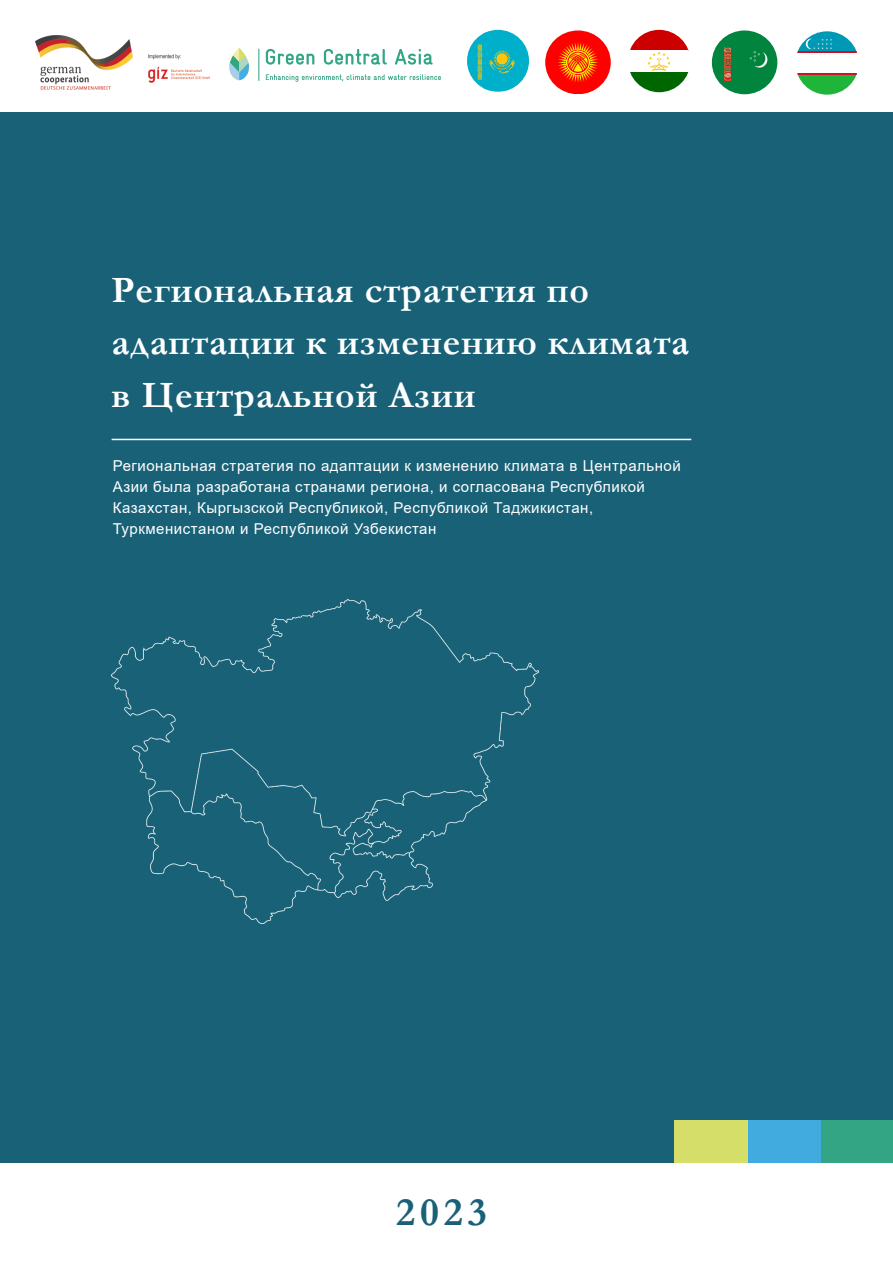
<style>
.page{position:relative;width:893px;height:1263px;background:#fff}
.page>*{position:absolute;margin:0;border:0;box-sizing:border-box;transform-origin:0 0}
.t1{font:700 40.5px "Garamond";color:#1a6178}
.t2{font:700 37.5px "Garamond";letter-spacing:.025em;color:#fff}
.t3{font:15px/21px "Arial";letter-spacing:.035em;color:#fff}
</style>
<div class="page">
<div style="left:0;top:112px;width:893px;height:1050px;background:#186177"></div>
<div style="left:819px;top:1120px;width:74px;height:42px;background:#34a584"></div>
<div style="left:747px;top:1120px;width:74px;height:42px;background:#41abe0"></div>
<div style="left:674px;top:1120px;width:74px;height:42px;background:#d6de6a"></div>
<hr style="left:112px;top:439px;width:579px;height:1px;background:#fff">
<img style="left:112px;top:599px;width:426px;height:324px">
<svg style="left:229px;top:48px;width:20px;height:32px"></svg>
<svg style="left:266px;top:49px;width:167px;height:16px"></svg>
<svg style="left:266px;top:74px;width:175px;height:8px"></svg>
<hr style="left:258px;top:49px;width:1px;height:32px;background:#31a584">
<svg style="left:467px;top:30px;width:62px;height:62px"></svg>
<svg style="left:630px;top:30px;width:59px;height:20px"></svg>
<svg style="left:630px;top:72px;width:59px;height:20px"></svg>
<svg style="left:647px;top:51px;width:24px;height:20px"></svg>
<svg style="left:797px;top:31px;width:60px;height:21px"></svg>
<svg style="left:798px;top:75px;width:59px;height:20px"></svg>
<hr style="left:795px;top:52px;width:64px;height:1px;background:#ce1126">
<hr style="left:795px;top:74px;width:64px;height:1px;background:#ce1126">
<svg style="left:806px;top:39px;width:26px;height:10px"></svg>
<svg style="left:545px;top:30px;width:66px;height:64px"></svg>
<img style="left:712px;top:30px;width:65px;height:64px">
<img style="left:724px;top:47px;width:7px;height:33px">
<img style="left:35px;top:35px;width:175px;height:55px">
<p class="t2" style="left:112px;top:264px;width:479px">Региональная стратегия по</p>
<p class="t2" style="left:112px;top:317px;width:579px">адаптации к изменению климата</p>
<p class="t2" style="left:112px;top:369px;width:366px">в Центральной Азии</p>
<p class="t3" style="left:113px;top:456px;width:570px">Региональная стратегия по адаптации к изменению климата в Центральной Азии была разработана странами региона, и согласована Республикой Казахстан, Кыргызской Республикой, Республикой Таджикистан, Туркменистаном и Республикой Узбекистан</p>
<p class="t1" style="left:396px;top:1185px;width:92px">2023</p>
</div>
